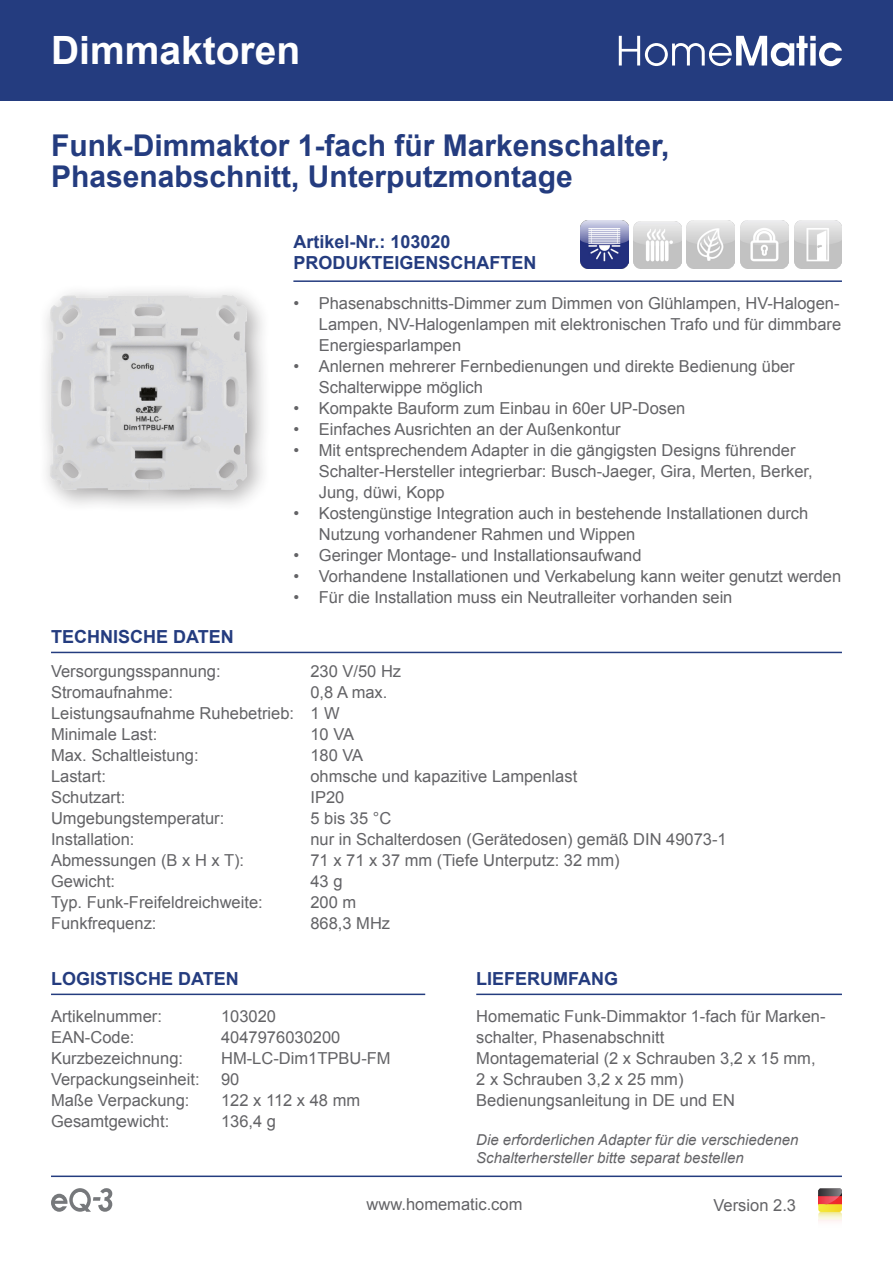
<style>
.page{position:relative;width:893px;height:1263px;background:#fff}
.page>*{position:absolute;margin:0;border:0;box-sizing:border-box;transform-origin:0 0}
.Kategorie{font:700 39px "Arial";color:#fff}
.Langbezeichnung{font:700 30px "Arial";color:#243c7f}
.Überschrift{font:700 18px "Arial";color:#243c7f}
.t1{font:16.5px/21px "Arial";color:#636366}
.t2{font:italic 15px/18px "Arial";color:#636366}
</style>
<div class="page">
<hr style="left:51px;top:1175px;width:791px;height:2px;background:#243c7f">
<hr style="left:51px;top:993px;width:374px;height:2px;background:#243c7f">
<hr style="left:476px;top:993px;width:366px;height:2px;background:#243c7f">
<hr style="left:51px;top:652px;width:791px;height:1px;background:#243c7f">
<hr style="left:293px;top:280px;width:549px;height:2px;background:#243c7f">
<div style="left:38px;top:283px;width:233px;height:230px;background:#231f20;opacity:.47"></div>
<img style="left:50px;top:296px;width:197px;height:193px">
<div style="left:0;top:0;width:893px;height:101px;background:#243c7f"></div>
<svg style="left:619px;top:36px;width:223px;height:30px"></svg>
<img style="left:794px;top:221px;width:48px;height:48px">
<img style="left:741px;top:221px;width:48px;height:48px">
<img style="left:580px;top:221px;width:48px;height:48px">
<img style="left:686px;top:221px;width:48px;height:48px">
<img style="left:634px;top:221px;width:47px;height:48px">
<div style="left:818px;top:1219px;width:24px;height:9px;background:#fefafa"></div>
<svg style="left:818px;top:1188px;width:24px;height:32px"></svg>
<svg style="left:51px;top:1188px;width:61px;height:24px"></svg>
<p class="Kategorie" style="left:51px;top:23px;width:251px">Dimmaktoren</p>
<p class="Langbezeichnung" style="left:51px;top:124px;width:620px">Funk-Dimmaktor 1-fach für Markenschalter,</p>
<p class="Langbezeichnung" style="left:51px;top:156px;width:523px">Phasenabschnitt, Unterputzmontage</p>
<p class="Überschrift" style="left:293px;top:228px;width:159px">Artikel-Nr.: 103020</p>
<p class="Überschrift" style="left:293px;top:249px;width:244px">PRODUKTEIGENSCHAFTEN</p>
<p class="Überschrift" style="left:51px;top:624px;width:184px">TECHNISCHE DATEN</p>
<p class="t1" style="left:319px;top:292px;width:524px;text-align:justify;text-indent:-26px">• Phasenabschnitts-Dimmer zum Dimmen von Glühlampen, HV-Halogen-Lampen, NV-Halogenlampen mit elektronischen Trafo und für dimmbare Energiesparlampen</p>
<p class="t1" style="left:319px;top:355px;width:477px;text-indent:-26px">• Anlernen mehrerer Fernbedienungen und direkte Bedienung über<br>Schalterwippe möglich</p>
<p class="t1" style="left:293px;top:397px;width:394px">• Kompakte Bauform zum Einbau in 60er UP-Dosen</p>
<p class="t1" style="left:293px;top:418px;width:329px">• Einfaches Ausrichten an der Außenkontur</p>
<p class="t1" style="left:319px;top:439px;width:495px;text-indent:-26px">• Mit entsprechendem Adapter in die gängigsten Designs führender<br>Schalter-Hersteller integrierbar: Busch-Jaeger, Gira, Merten, Berker,<br>Jung, düwi, Kopp</p>
<p class="t1" style="left:319px;top:502px;width:491px;text-indent:-26px">• Kostengünstige Integration auch in bestehende Installationen durch<br>Nutzung vorhandener Rahmen und Wippen</p>
<p class="t1" style="left:293px;top:544px;width:350px">• Geringer Montage- und Installationsaufwand</p>
<p class="t1" style="left:293px;top:565px;width:549px">• Vorhandene Installationen und Verkabelung kann weiter genutzt werden</p>
<p class="t1" style="left:293px;top:586px;width:441px">• Für die Installation muss ein Neutralleiter vorhanden sein</p>
<p class="t1" style="left:51px;top:661px;width:171px">Versorgungsspannung:</p>
<p class="t1" style="left:51px;top:682px;width:123px">Stromaufnahme:</p>
<p class="t1" style="left:51px;top:703px;width:245px">Leistungsaufnahme Ruhebetrieb:</p>
<p class="t1" style="left:51px;top:724px;width:108px">Minimale Last:</p>
<p class="t1" style="left:51px;top:745px;width:149px">Max. Schaltleistung:</p>
<p class="t1" style="left:51px;top:766px;width:57px">Lastart:</p>
<p class="t1" style="left:51px;top:787px;width:76px">Schutzart:</p>
<p class="t1" style="left:51px;top:808px;width:175px">Umgebungstemperatur:</p>
<p class="t1" style="left:51px;top:829px;width:85px">Installation:</p>
<p class="t1" style="left:51px;top:850px;width:195px">Abmessungen (B x H x T):</p>
<p class="t1" style="left:51px;top:871px;width:66px">Gewicht:</p>
<p class="t1" style="left:51px;top:892px;width:213px">Typ. Funk-Freifeldreichweite:</p>
<p class="t1" style="left:51px;top:913px;width:107px">Funkfrequenz:</p>
<p class="t1" style="left:310px;top:661px;width:92px">230 V/50 Hz</p>
<p class="t1" style="left:310px;top:682px;width:79px">0,8 A max.</p>
<p class="t1" style="left:310px;top:703px;width:31px">1 W</p>
<p class="t1" style="left:310px;top:724px;width:45px">10 VA</p>
<p class="t1" style="left:310px;top:745px;width:54px">180 VA</p>
<p class="t1" style="left:310px;top:766px;width:268px">ohmsche und kapazitive Lampenlast</p>
<p class="t1" style="left:310px;top:787px;width:35px">IP20</p>
<p class="t1" style="left:310px;top:808px;width:82px">5 bis 35 °C</p>
<p class="t1" style="left:310px;top:829px;width:418px">nur in Schalterdosen (Gerätedosen) gemäß DIN 49073-1</p>
<p class="t1" style="left:310px;top:850px;width:311px">71 x 71 x 37 mm (Tiefe Unterputz: 32 mm)</p>
<p class="t1" style="left:310px;top:871px;width:34px">43 g</p>
<p class="t1" style="left:310px;top:892px;width:47px">200 m</p>
<p class="t1" style="left:310px;top:913px;width:81px">868,3 MHz</p>
<p class="Überschrift" style="left:51px;top:966px;width:189px">LOGISTISCHE DATEN</p>
<p class="Überschrift" style="left:476px;top:966px;width:143px">LIEFERUMFANG</p>
<p class="t1" style="left:51px;top:1005px;width:112px">Artikelnummer:</p>
<p class="t1" style="left:51px;top:1026px;width:85px">EAN-Code:</p>
<p class="t1" style="left:51px;top:1047px;width:134px">Kurzbezeichnung:</p>
<p class="t1" style="left:51px;top:1068px;width:150px">Verpackungseinheit:</p>
<p class="t1" style="left:51px;top:1089px;width:140px">Maße Verpackung:</p>
<p class="t1" style="left:51px;top:1110px;width:120px">Gesamtgewicht:</p>
<p class="t1" style="left:221px;top:1005px;width:57px">103020</p>
<p class="t1" style="left:221px;top:1026px;width:121px">4047976030200</p>
<p class="t1" style="left:221px;top:1047px;width:171px">HM-LC-Dim1TPBU-FM</p>
<p class="t1" style="left:221px;top:1068px;width:20px">90</p>
<p class="t1" style="left:221px;top:1089px;width:141px">122 x 112 x 48 mm</p>
<p class="t1" style="left:221px;top:1110px;width:57px">136,4 g</p>
<p class="t1" style="left:476px;top:1005px;width:351px">Homematic Funk-Dimmaktor 1-fach für Marken&shy;schalter, Phasenabschnitt</p>
<p class="t1" style="left:476px;top:1047px;width:341px">Montagematerial (2 x Schrauben 3,2 x 15 mm,<br>2 x Schrauben 3,2 x 25 mm)</p>
<p class="t1" style="left:476px;top:1089px;width:260px">Bedienungsanleitung in DE und EN</p>
<p class="t2" style="left:476px;top:1131px;width:324px">Die erforderlichen Adapter für die verschiedenen<br>Schalterhersteller bitte separat bestellen</p>
<p class="t1" style="left:367px;top:1194px;width:157px">www.homematic.com</p>
<p class="t1" style="left:713px;top:1194px;width:84px">Version 2.3</p>
</div>
